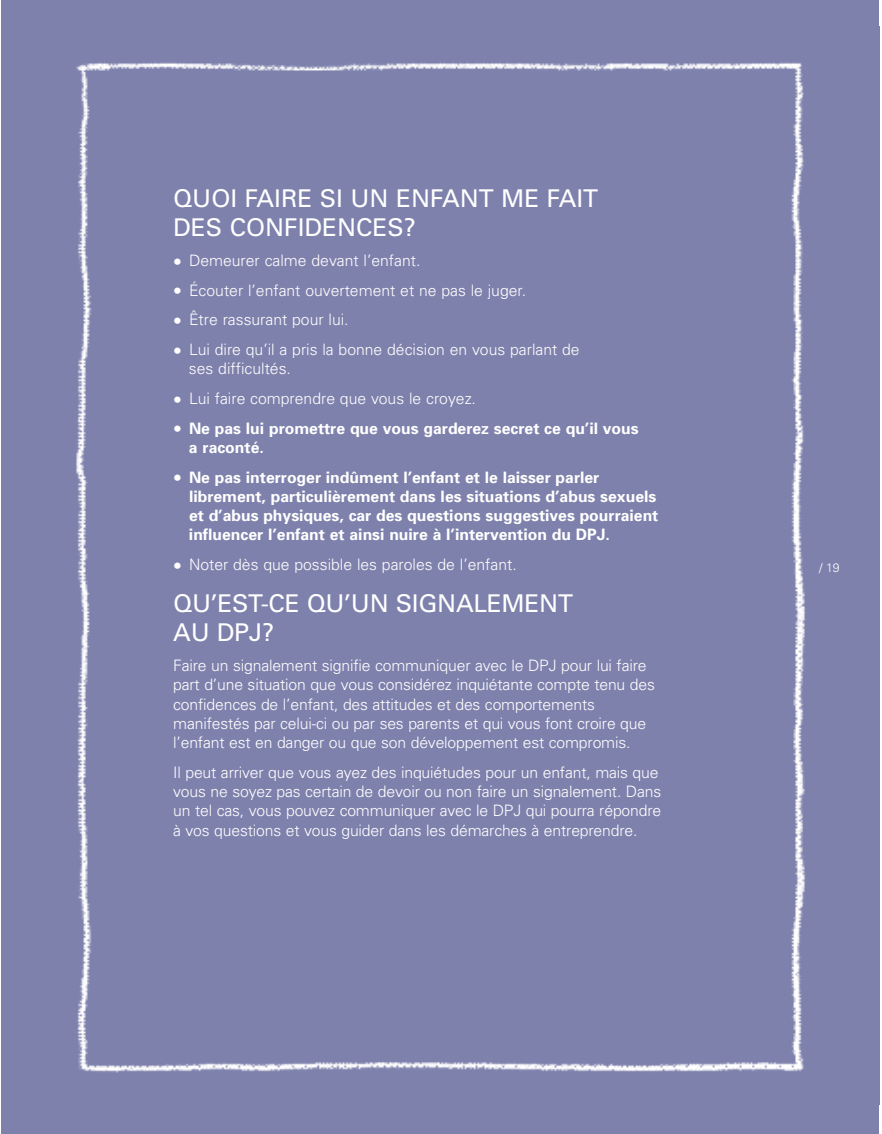
<style>
.page{position:relative;width:882px;height:1134px;background:#fff}
.page>*{position:absolute;margin:0;border:0;box-sizing:border-box;transform-origin:0 0}
.t1{font:24.5px/29.4px "Univers";color:#fff}
.t2{font:300 15.75px/19.2px "Univers";letter-spacing:-.01em;color:#fff}
.t3{font:700 15.75px/19.2px "Univers";color:#fff}
.t4{font:300 12.25px "Univers";color:#fff}
.s1{font-size:17.5px}
.s2{font-weight:300;font-size:17.5px}
</style>
<div class="page">
<div style="left:2px;top:0;width:877px;height:1134px;background:#7e81ac"></div>
<img style="left:76px;top:62px;width:730px;height:1011px">
<h1 class="t1" style="left:173px;top:185px;width:426px">QUOI FAIRE SI UN ENFANT ME FAIT<br>DES CONFIDENCES?</h1>
<p class="t2" style="left:173px;top:252px;width:249px"><span class="s1">•</span> Demeurer calme devant l’enfant.</p>
<p class="t2" style="left:173px;top:282px;width:354px"><span class="s1">•</span> Écouter l’enfant ouvertement et ne pas le juger.</p>
<p class="t2" style="left:173px;top:311px;width:177px"><span class="s1">•</span> Être rassurant pour lui.</p>
<p class="t2" style="left:189px;top:341px;width:392px;text-indent:-16px"><span class="s1">•</span> Lui dire qu’il a pris la bonne décision en vous parlant de ses difficultés.</p>
<p class="t2" style="left:173px;top:390px;width:304px"><span class="s1">•</span> Lui faire comprendre que vous le croyez.</p>
<p class="t3" style="left:189px;top:420px;width:451px;text-indent:-16px"><span class="s2">•</span> Ne pas lui promettre que vous garderez secret ce qu’il vous a raconté.</p>
<p class="t3" style="left:189px;top:469px;width:471px;text-indent:-16px"><span class="s2">•</span> Ne pas interroger indûment l’enfant et le laisser parler librement, particulièrement dans les situations d’abus sexuels et d’abus physiques, car des questions suggestives pourraient influencer l’enfant et ainsi nuire à l’intervention du DPJ.</p>
<p class="t2" style="left:173px;top:556px;width:345px"><span class="s1">•</span> Noter dès que possible les paroles de l’enfant.</p>
<h1 class="t1" style="left:173px;top:591px;width:401px">QU’EST-CE QU’UN SIGNALEMENT<br>AU DPJ?</h1>
<p class="t2" style="left:173px;top:657px;width:483px">Faire un signalement signifie communiquer avec le DPJ pour lui faire part d’une situation que vous considérez inquiétante compte tenu des confidences de l’enfant, des attitudes et des comportements manifestés par celui-ci ou par ses parents et qui vous font croire que l’enfant est en danger ou que son développement est compromis.</p>
<p class="t2" style="left:173px;top:764px;width:490px">Il peut arriver que vous ayez des inquiétudes pour un enfant, mais que vous ne soyez pas certain de devoir ou non faire un signalement. Dans un tel cas, vous pouvez communiquer avec le DPJ qui pourra répondre à vos questions et vous guider dans les démarches à entreprendre.</p>
<p class="t4" style="left:819px;top:563px;width:22px">/ 19</p>
</div>
